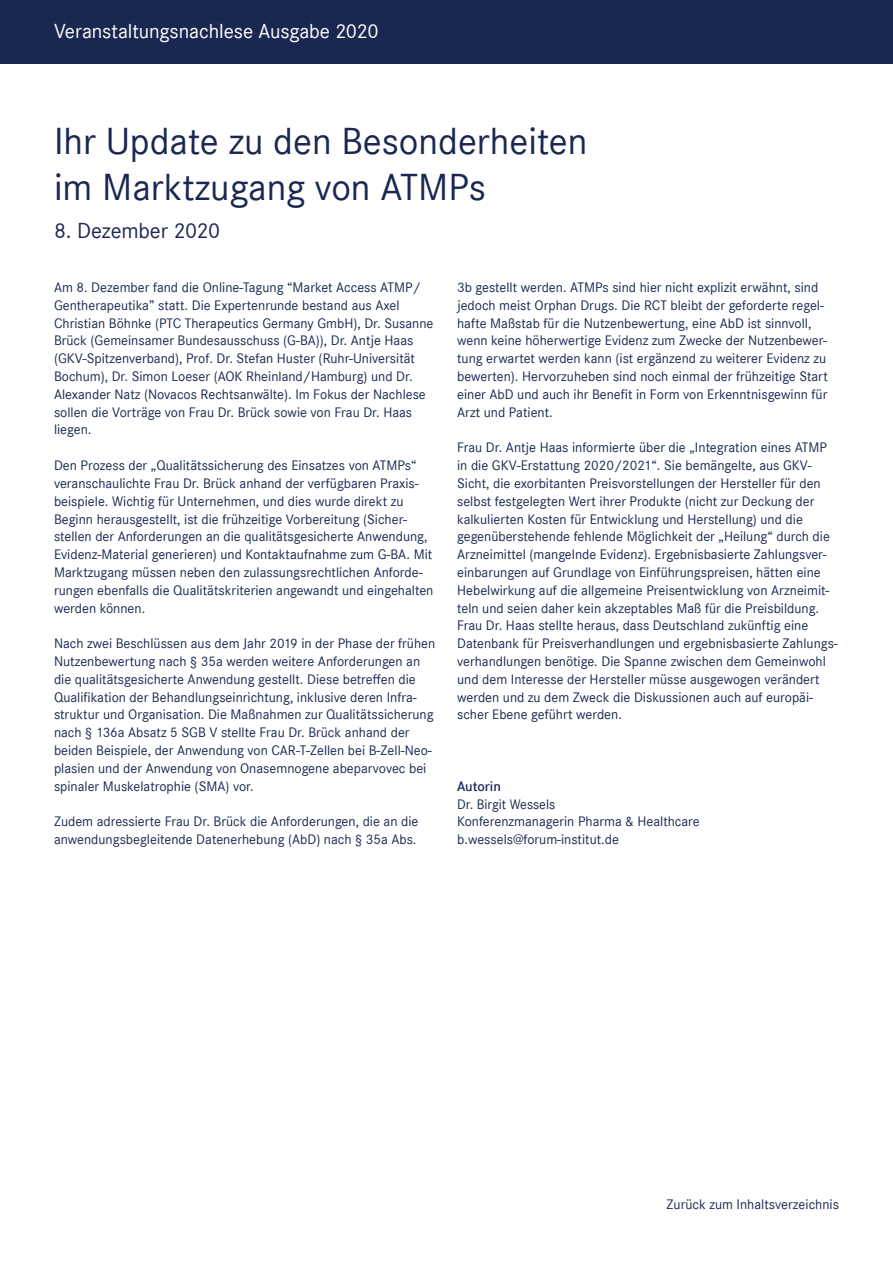
<style>
.page{position:relative;width:893px;height:1263px;background:#fff}
.page>*{position:absolute;margin:0;border:0;box-sizing:border-box;transform-origin:0 0}
.t1{font:39px/46.8px "Corporate S";color:#1a2851}
.t2{font:22.5px "Corporate S";letter-spacing:-.005em;color:#1a2851}
.t3{font:21px "Corporate S";letter-spacing:-.005em;color:#fff}
.t4{font:14.25px/17.9px "Corporate S";color:#1a2851}
.t5{font:600 14.25px "Corporate S";color:#1a2851}
</style>
<div class="page">
<div style="left:0;top:0;width:893px;height:64px;background:#1a2851"></div>
<h3 class="t3" style="left:54px;top:19px;width:326px">Veranstaltungsnachlese Ausgabe 2020</h3>
<h1 class="t1" style="left:54px;top:117px;width:535px">Ihr Update zu den Besonderheiten im Marktzugang von ATMPs</h1>
<h2 class="t2" style="left:54px;top:218px;width:168px">8. Dezember 2020</h2>
<p class="t4" style="left:54px;top:278px;width:381px">Am 8. Dezember fand die Online-Tagung “Market Access ATMP/ Gentherapeutika” statt. Die Expertenrunde bestand aus Axel Christian Böhnke (PTC Therapeutics Germany GmbH), Dr. Susanne Brück (Gemeinsamer Bundesausschuss (G-BA)), Dr. Antje Haas (GKV-Spitzenverband), Prof. Dr. Stefan Huster (Ruhr-Universität Bochum), Dr. Simon Loeser (AOK Rheinland/Hamburg) und Dr.<br>Alexander Natz (Novacos Rechtsanwälte). Im Fokus der Nachlese sollen die Vorträge von Frau Dr. Brück sowie von Frau Dr. Haas liegen.</p>
<p class="t4" style="left:54px;top:456px;width:381px">Den Prozess der „Qualitätssicherung des Einsatzes von ATMPs“ veranschaulichte Frau Dr. Brück anhand der verfügbaren Praxis&shy;beispiele. Wichtig für Unternehmen, und dies wurde direkt zu Beginn herausgestellt, ist die frühzeitige Vorbereitung (Sicher&shy;stellen der Anforderungen an die qualitätsgesicherte Anwendung, Evidenz-Material generieren) und Kontaktaufnahme zum G-BA. Mit Marktzugang müssen neben den zulassungsrechtlichen Anforde&shy;rungen ebenfalls die Qualitätskriterien angewandt und eingehalten werden können.</p>
<p class="t4" style="left:54px;top:635px;width:383px">Nach zwei Beschlüssen aus dem Jahr 2019 in der Phase der frühen Nutzenbewertung nach § 35a werden weitere Anforderungen an die qualitätsgesicherte Anwendung gestellt. Diese betreffen die Qualifikation der Behandlungseinrichtung, inklusive deren Infra&shy;struktur und Organisation. Die Maßnahmen zur Qualitätssicherung nach § 136a Absatz 5 SGB V stellte Frau Dr. Brück anhand der beiden Beispiele, der Anwendung von CAR-T-Zellen bei B-Zell-Neo&shy;plasien und der Anwendung von Onasemnogene abeparvovec bei spinaler Muskelatrophie (SMA) vor.</p>
<p class="t4" style="left:54px;top:813px;width:366px">Zudem adressierte Frau Dr. Brück die Anforderungen, die an die anwendungsbegleitende Datenerhebung (AbD) nach § 35a Abs.</p>
<p class="t4" style="left:457px;top:278px;width:372px">3b gestellt werden. ATMPs sind hier nicht explizit erwähnt, sind jedoch meist Orphan Drugs. Die RCT bleibt der geforderte regel&shy;hafte Maßstab für die Nutzenbewertung, eine AbD ist sinnvoll, wenn keine höherwertige Evidenz zum Zwecke der Nutzenbewer&shy;tung erwartet werden kann (ist ergänzend zu weiterer Evidenz zu bewerten). Hervorzuheben sind noch einmal der frühzeitige Start einer AbD und auch ihr Benefit in Form von Erkenntnisgewinn für Arzt und Patient.</p>
<p class="t4" style="left:457px;top:439px;width:382px">Frau Dr. Antje Haas informierte über die „Integration eines ATMP in die GKV-Erstattung 2020/2021“. Sie bemängelte, aus GKV-Sicht, die exorbitanten Preisvorstellungen der Hersteller für den selbst festgelegten Wert ihrer Produkte (nicht zur Deckung der kalkulierten Kosten für Entwicklung und Herstellung) und die gegenüberstehende fehlende Möglichkeit der „Heilung“ durch die Arzneimittel (mangelnde Evidenz). Ergebnisbasierte Zahlungsver&shy;einbarungen auf Grundlage von Einführungspreisen, hätten eine Hebelwirkung auf die allgemeine Preisentwicklung von Arzneimit&shy;teln und seien daher kein akzeptables Maß für die Preisbildung.<br>Frau Dr. Haas stellte heraus, dass Deutschland zukünftig eine Datenbank für Preisverhandlungen und ergebnisbasierte Zahlungs&shy;verhandlungen benötige. Die Spanne zwischen dem Gemeinwohl und dem Interesse der Hersteller müsse ausgewogen verändert werden und zu dem Zweck die Diskussionen auch auf europäi&shy;scher Ebene geführt werden.</p>
<p class="t5" style="left:457px;top:778px;width:45px">Autorin</p>
<p class="t4" style="left:457px;top:795px;width:244px">Dr. Birgit Wessels<br>Konferenzmanagerin Pharma &amp; Healthcare b.wessels@forum-institut.de</p>
<p class="t4" style="left:667px;top:1195px;width:174px">Zurück zum Inhaltsverzeichnis</p>
</div>
